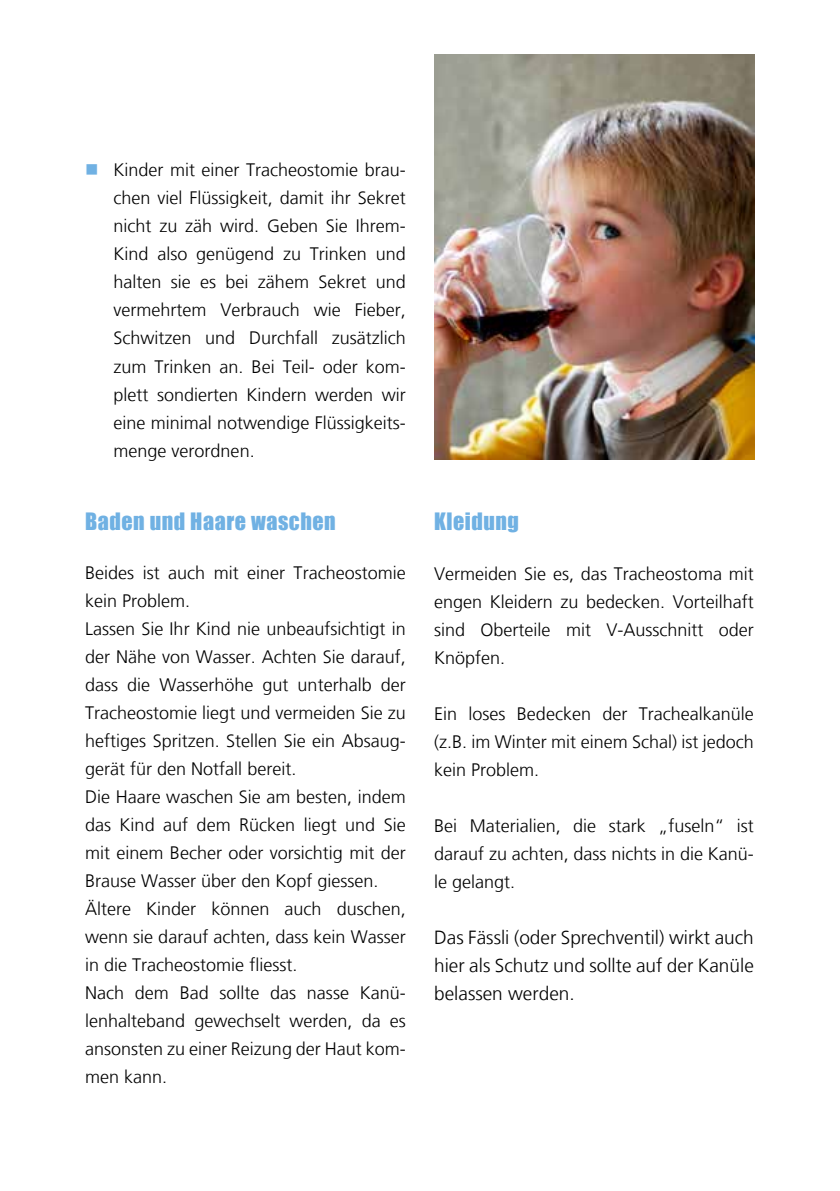
<style>
.page{position:relative;width:840px;height:1191px;background:#fff}
.page>*{position:absolute;margin:0;border:0;box-sizing:border-box;transform-origin:0 0}
.t1{font:22px "Impact";letter-spacing:.025em;color:#70b1e3}
.t2{font:300 19px/28px "Frutiger LT";color:#000;text-align:justify}
.t3{font:300 18px/28px "Frutiger LT";color:#000;text-align:justify}
.s1{color:#70b1e3}
</style>
<div class="page">
<img style="left:434px;top:54px;width:320px;height:405px">
<p class="t3" style="left:113px;top:156px;width:293px;text-indent:-28px"><span class="s1">■</span> Kinder mit einer Tracheostomie brau&shy;chen viel Flüssigkeit, damit ihr Sekret nicht zu zäh wird. Geben Sie Ihrem-Kind also genügend zu Trinken und halten sie es bei zähem Sekret und vermehrtem Verbrauch wie Fieber, Schwitzen und Durchfall zusätzlich zum Trinken an. Bei Teil- oder kom&shy;plett sondierten Kindern werden wir eine minimal notwendige Flüssigkeits&shy;menge verordnen.</p>
<p class="t1" style="left:85px;top:504px;width:252px">Baden und Haare waschen</p>
<p class="t1" style="left:434px;top:504px;width:86px">Kleidung</p>
<p class="t3" style="left:85px;top:558px;width:322px;text-align:left">Beides ist auch mit einer Tracheostomie kein Problem.<br>Lassen Sie Ihr Kind nie unbeaufsichtigt in der Nähe von Wasser. Achten Sie darauf, dass die Wasserhöhe gut unterhalb der Tracheostomie liegt und vermeiden Sie zu heftiges Spritzen. Stellen Sie ein Absaug&shy;gerät für den Notfall bereit.<br>Die Haare waschen Sie am besten, indem das Kind auf dem Rücken liegt und Sie mit einem Becher oder vorsichtig mit der Brause Wasser über den Kopf giessen.<br>Ältere Kinder können auch duschen, wenn sie darauf achten, dass kein Wasser in die Tracheostomie fliesst.<br>Nach dem Bad sollte das nasse Kanü&shy;lenhalteband gewechselt werden, da es ansonsten zu einer Reizung der Haut kom&shy;men kann.</p>
<p class="t3" style="left:434px;top:560px;width:321px">Vermeiden Sie es, das Tracheostoma mit engen Kleidern zu bedecken. Vorteilhaft sind Oberteile mit V-Ausschnitt oder Knöpfen.</p>
<p class="t3" style="left:434px;top:700px;width:321px">Ein loses Bedecken der Trachealkanüle (z.B. im Winter mit einem Schal) ist jedoch kein Problem.</p>
<p class="t3" style="left:434px;top:812px;width:321px">Bei Materialien, die stark „fuseln“ ist darauf zu achten, dass nichts in die Kanü&shy;le gelangt.</p>
<p class="t2" style="left:434px;top:923px;width:321px">Das Fässli (oder Sprechventil) wirkt auch hier als Schutz und sollte auf der Kanüle belassen werden.</p>
</div>
